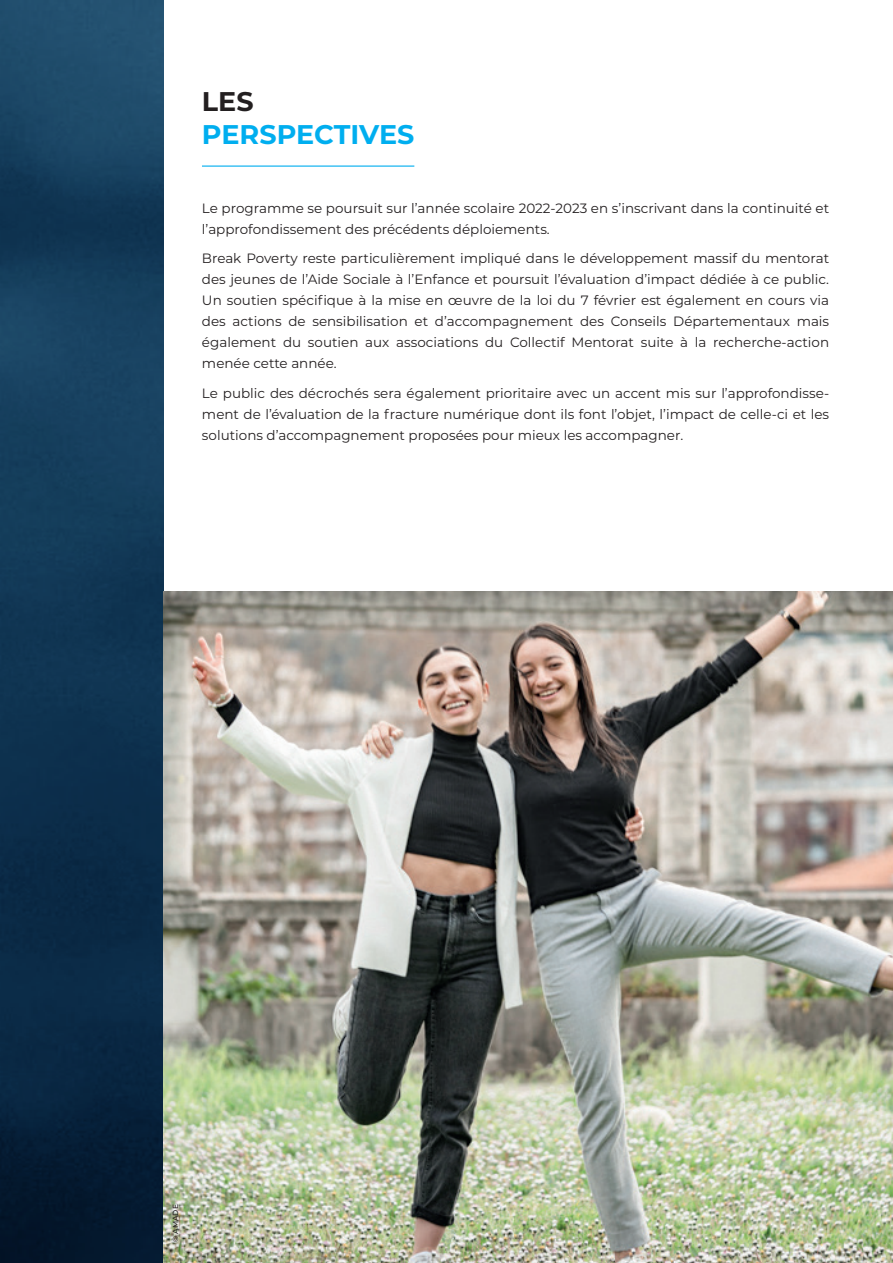
<style>
.page{position:relative;width:893px;height:1263px;background:#fff}
.page>*{position:absolute;margin:0;border:0;box-sizing:border-box;transform-origin:0 0}
.t1{font:700 27px "Montserrat";color:#00aeef}
.t2{font:700 27px "Montserrat";color:#231f20}
.t3{font:13.5px/21px "Montserrat";color:#231f20;text-align:justify}
.t4{font:500 7.5px "Montserrat";color:#231f20}
</style>
<div class="page">
<svg style="left:0;top:0;width:164px;height:1263px;background:#103450"></svg>
<hr style="left:202px;top:166px;width:212px;height:1px;background:#00aeef">
<img style="left:163px;top:591px;width:730px;height:672px">
<p class="t2" style="left:202px;top:82px;width:53px">LES</p>
<p class="t1" style="left:202px;top:115px;width:214px">PERSPECTIVES</p>
<p class="t3" style="left:202px;top:197px;width:629px">Le programme se poursuit sur l’année scolaire 2022-2023 en s’inscrivant dans la continuité et l’approfondissement des précédents déploiements.</p>
<p class="t3" style="left:202px;top:247px;width:629px">Break Poverty reste particulièrement impliqué dans le développement massif du mentorat des jeunes de l’Aide Sociale à l’Enfance et poursuit l’évaluation d’impact dédiée à ce public.<br>Un soutien spécifique à la mise en œuvre de la loi du 7 février est également en cours via des actions de sensibilisation et d’accompagnement des Conseils Départementaux mais également du soutien aux associations du Collectif Mentorat suite à la recherche-action menée cette année.</p>
<p class="t3" style="left:202px;top:382px;width:629px">Le public des décrochés sera également prioritaire avec un accent mis sur l’approfondisse&shy;ment de l’évaluation de la fracture numérique dont ils font l’objet, l’impact de celle-ci et les solutions d’accompagnement proposées pour mieux les accompagner.</p>
<p class="t4" style="left:170px;top:1242px;width:39px;rotate:-90deg">© AMADE</p>
</div>
